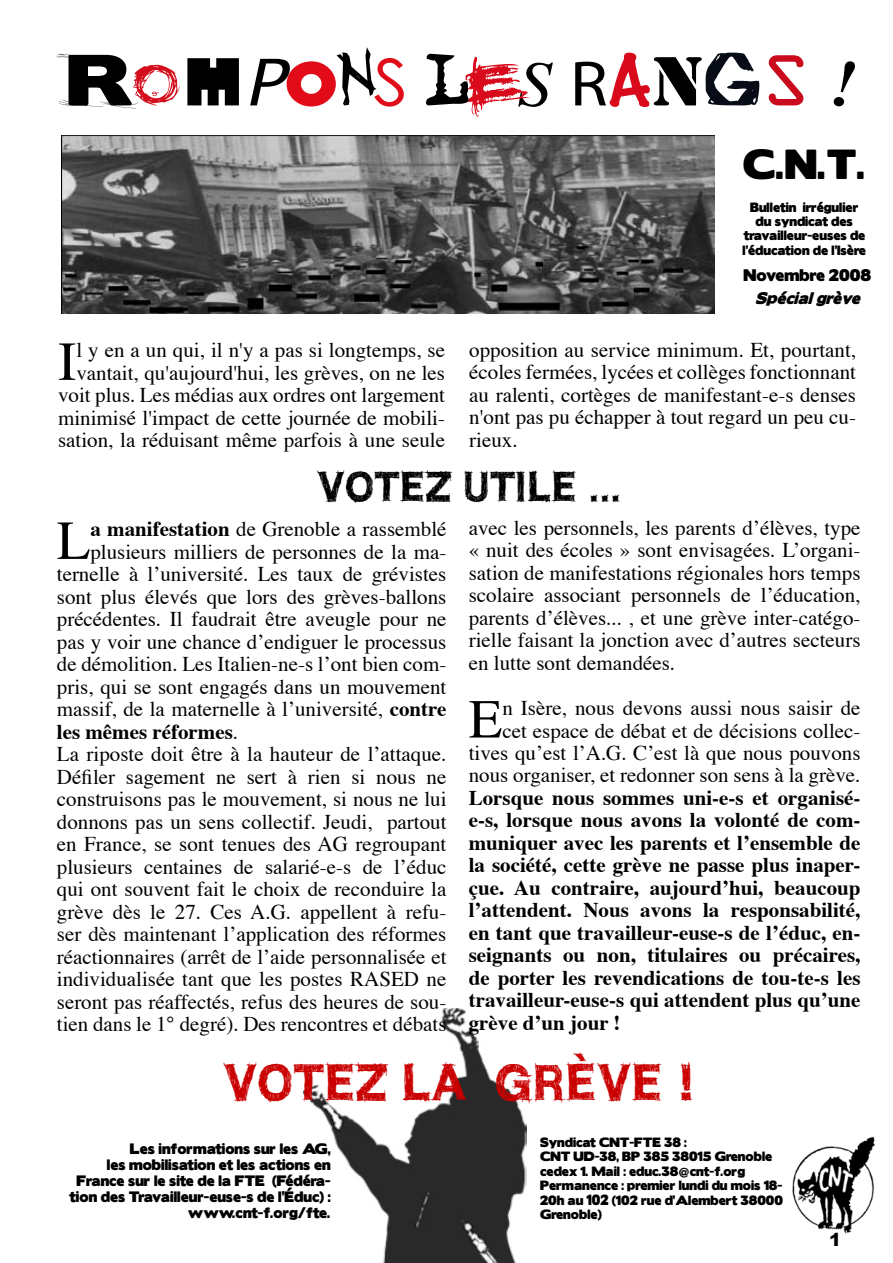
<style>
.page{position:relative;width:893px;height:1263px;background:#fff}
.page>*{position:absolute;margin:0;border:0;box-sizing:border-box;transform-origin:0 0}
.t1{font:55.05px "Times";color:#000}
.t2{font:49.5px "WCROUGHTRAD Bta";color:#ca0000}
.t3{font:40.5px "WCROUGHTRAD Bta";color:#000}
.t4{font:37.5px "Boris Black Bloxx";color:#000}
.t5{font:21px/22.5px "Times";color:#000;text-align:justify}
.t6{font:700 21px/22.5px "Times";color:#000;text-align:justify}
.t7{font:900 18px "Arial";color:#000}
.t8{font:15px "Boris Black Bloxx";color:#000}
.t9{font:italic 15px "Boris Black Bloxx";color:#000}
.t10{font:13.5px/16.2px "Boris Black Bloxx";color:#000;text-align:right}
.t11{font:12px/14.4px "Boris Black Bloxx";color:#000;text-align:center}
.s1{font-weight:700}
.s2{font-weight:400}
.s3{font-size:13.2px}
</style>
<div class="page">
<img style="left:304px;top:1009px;width:223px;height:254px">
<img style="left:62px;top:135px;width:652px;height:179px">
<svg style="left:834px;top:61px;width:21px;height:45px"></svg>
<svg style="left:769px;top:55px;width:34px;height:50px"></svg>
<svg style="left:426px;top:53px;width:333px;height:64px"></svg>
<svg style="left:187px;top:47px;width:217px;height:60px"></svg>
<svg style="left:56px;top:54px;width:124px;height:54px"></svg>
<img style="left:792px;top:1136px;width:83px;height:98px">
<h3 class="t4" style="left:743px;top:136px;width:125px">C.N.T.</h3>
<p class="t11" style="left:742px;top:200px;width:125px">Bulletin irrégulier du syndicat des travailleur-euses de l’éducation de l’Isère</p>
<p class="t8" style="left:744px;top:264px;width:129px">Novembre 2008</p>
<p class="t9" style="left:755px;top:287px;width:112px">Spécialgrève</p>
<p class="t5" style="left:58px;top:337px;width:388px;text-align:right">l y en a un qui, il n'y a pas si longtemps, se vantait, qu'aujourd'hui, les grèves, on ne les voit plus. Les médias aux ordres ont largement minimisé l'impact de cette journée de mobili&shy;sation, la réduisant même parfois à une seule</p>
<p class="t5" style="left:469px;top:337px;width:388px">opposition au service minimum. Et, pourtant, écoles fermées, lycées et collèges fonctionnant au ralenti, cortèges de manifestant-e-s denses n'ont pas pu échapper à tout regard un peu cu&shy;rieux.</p>
<h1 class="t1" style="left:58px;top:310px;width:20px">I</h1>
<h3 class="t3" style="left:318px;top:461px;width:305px">VOTEZ UTILE ...</h3>
<h1 class="t1" style="left:57px;top:489px;width:35px">L</h1>
<p class="t5" style="left:90px;top:516px;width:358px"><span class="s1">a manifestation</span> de Grenoble a rassemblé</p>
<p class="t5" style="left:90px;top:539px;width:358px">plusieurs milliers de personnes de la ma-</p>
<p class="t5" style="left:57px;top:561px;width:391px">ternelle à l’université. Les taux de grévistes</p>
<p class="t5" style="left:57px;top:584px;width:391px">sont plus élevés que lors des grèves-ballons</p>
<p class="t5" style="left:57px;top:606px;width:391px">précédentes. Il faudrait être aveugle pour ne</p>
<p class="t5" style="left:57px;top:629px;width:391px">pas y voir une chance d’endiguer le processus</p>
<p class="t5" style="left:57px;top:651px;width:391px">de démolition. Les Italien-ne-s l’ont bien com-</p>
<p class="t5" style="left:57px;top:674px;width:391px">pris, qui se sont engagés dans un mouvement</p>
<p class="t5" style="left:57px;top:696px;width:391px">massif, de la maternelle à l’université, <span class="s1">contre</span></p>
<p class="t6" style="left:57px;top:718px;width:183px">les mêmes réformes<span class="s2">.</span></p>
<p class="t5" style="left:57px;top:741px;width:391px">La riposte doit être à la hauteur de l’attaque.</p>
<p class="t5" style="left:57px;top:764px;width:391px">Défiler sagement ne sert à rien si nous ne</p>
<p class="t5" style="left:57px;top:786px;width:391px">construisons pas le mouvement, si nous ne lui</p>
<p class="t5" style="left:57px;top:809px;width:391px">donnons pas un sens collectif. Jeudi, partout</p>
<p class="t5" style="left:57px;top:831px;width:391px">en France, se sont tenues des AG regroupant</p>
<p class="t5" style="left:57px;top:854px;width:391px">plusieurs centaines de salarié-e-s de l’éduc</p>
<p class="t5" style="left:57px;top:876px;width:391px">qui ont souvent fait le choix de reconduire la</p>
<p class="t5" style="left:57px;top:899px;width:391px">grève dès le 27. Ces A.G. appellent à refu-</p>
<p class="t5" style="left:57px;top:921px;width:391px">ser dès maintenant l’application des réformes</p>
<p class="t5" style="left:57px;top:944px;width:391px">réactionnaires (arrêt de l’aide personnalisée et</p>
<p class="t5" style="left:57px;top:966px;width:391px">individualisée tant que les postes RASED ne</p>
<p class="t5" style="left:57px;top:989px;width:391px">seront pas réaffectés, refus des heures de sou-</p>
<p class="t5" style="left:57px;top:1011px;width:391px">tien dans le 1° degré). Des rencontres et débats</p>
<p class="t5" style="left:469px;top:515px;width:393px">avec les personnels, les parents d’élèves, type « nuit des écoles » sont envisagées. L’organi&shy;sation de manifestations régionales hors temps scolaire associant personnels de l’éducation, parents d’élèves... , et une grève inter-catégo&shy;rielle faisant la jonction avec d’autres secteurs en lutte sont demandées.</p>
<h1 class="t1" style="left:469px;top:667px;width:35px">E</h1>
<p class="t5" style="left:469px;top:695px;width:393px;text-align:right">n Isère, nous devons aussi nous saisir de<br>cet espace de débat et de décisions collec&shy;tives qu’est l’A.G. C’est là que nous pouvons nous organiser, et redonner son sens à la grève.</p>
<p class="t6" style="left:469px;top:784px;width:393px">Lorsque nous sommes uni-e-s et organisé&shy;e-s, lorsque nous avons la volonté de com&shy;muniquer avec les parents et l’ensemble de la société, cette grève ne passe plus inaper&shy;çue. Au contraire, aujourd’hui, beaucoup l’attendent. Nous avons la responsabilité, en tant que travailleur-euse-s de l’éduc, en&shy;seignants ou non, titulaires ou précaires, de porter les revendications de tou-te-s les travailleur-euse-s qui attendent plus qu’une grève d’un jour !</p>
<h2 class="t2" style="left:224px;top:1051px;width:472px">VOTEZ LA GRÈVE !</h2>
<p class="t10" style="left:69px;top:1140px;width:263px">Les informations sur les AG,<br>les mobilisation et les actions en<br>France sur le site de la FTE (Fédéra&shy;tion des Travailleur-euse-s de l’Éduc) : www.cnt-f.org/fte.</p>
<p class="t11" style="left:540px;top:1135px;width:245px;text-align:left">Syndicat CNT-FTE 38 :<br>CNT UD-38, BP 385 38015 Grenoble cedex 1. Mail : educ.38@cnt-f.org<br>Permanence : premier lundi du mois 18-<br>20h au <span class="s3">102</span> (102 rue d’Alembert 38000<br>Grenoble)</p>
<p class="t7" style="left:829px;top:1229px;width:14px">1</p>
</div>
